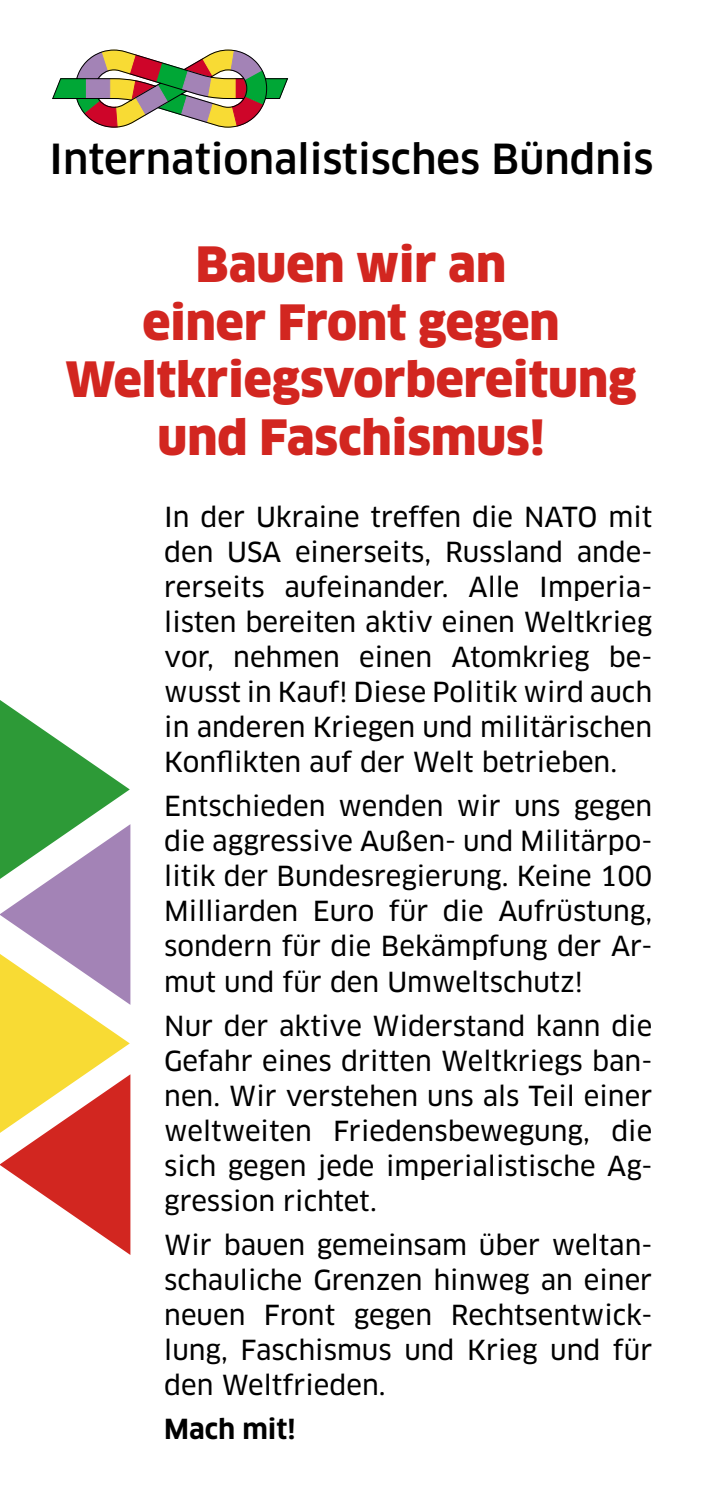
<style>
.page{position:relative;width:702px;height:1489px;background:#fff}
.page>*{position:absolute;margin:0;border:0;box-sizing:border-box;transform-origin:0 0}
.t1{font:900 47.5px/57.5px "Clan Pro";color:#d22620;text-align:center}
.t2{font:500 40.5px "Clan Pro";color:#000}
.t3{font:27px/35px "Clan Pro News";color:#000;text-align:justify}
.t4{font:700 27px "Clan Pro";color:#000}
</style>
<div class="page">
<svg style="left:52px;top:49px;width:237px;height:79px"></svg>
<svg style="left:0;top:700px;width:130px;height:554px"></svg>
<h2 class="t2" style="left:50px;top:135px;width:605px">Internationalistisches Bündnis</h2>
<h1 class="t1" style="left:66px;top:236px;width:572px">Bauen wir an<br>einer Front gegen<br>Weltkriegsvorbereitung und Faschismus!</h1>
<p class="t3" style="left:164px;top:499px;width:489px">In der Ukraine treffen die NATO mit den USA einerseits, Russland ande&shy;rerseits aufeinander. Alle Imperia&shy;listen bereiten aktiv einen Weltkrieg vor, nehmen einen Atomkrieg be&shy;wusst in Kauf! Diese Politik wird auch in anderen Kriegen und militärischen Konflikten auf der Welt betrieben.</p>
<p class="t3" style="left:164px;top:789px;width:489px">Entschieden wenden wir uns gegen die aggressive Außen- und Militärpo&shy;litik der Bundesregierung. Keine 100<br>Milliarden Euro für die Aufrüstung, sondern für die Bekämpfung der Ar&shy;mut und für den Umweltschutz!</p>
<p class="t3" style="left:164px;top:1008px;width:489px">Nur der aktive Widerstand kann die Gefahr eines dritten Weltkriegs ban&shy;nen. Wir verstehen uns als Teil einer weltweiten Friedensbewegung, die sich gegen jede imperialistische Ag&shy;gression richtet.</p>
<p class="t3" style="left:164px;top:1227px;width:489px">Wir bauen gemeinsam über weltan&shy;schauliche Grenzen hinweg an einer neuen Front gegen Rechtsentwick&shy;lung, Faschismus und Krieg und für den Weltfrieden.</p>
<p class="t4" style="left:164px;top:1413px;width:133px">Mach mit!</p>
</div>
